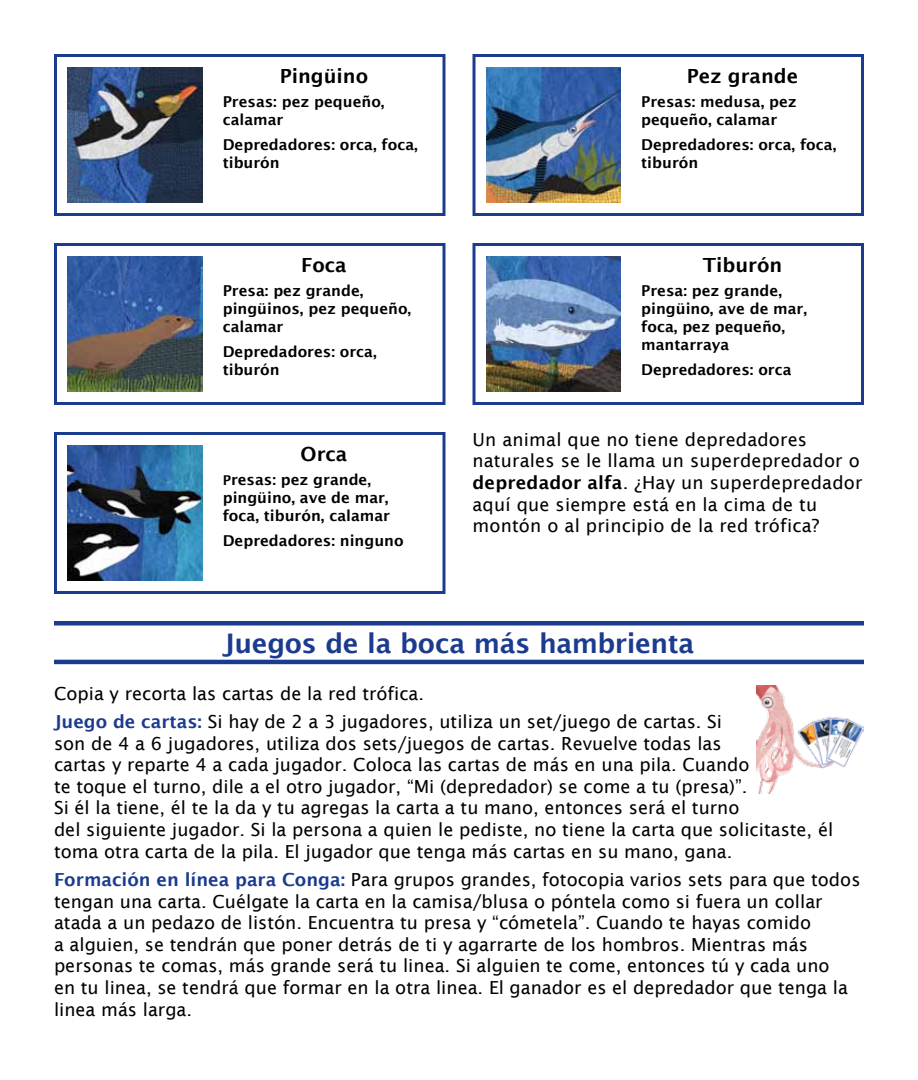
<style>
.page{position:relative;width:918px;height:1080px;background:#fff}
.page>*{position:absolute;margin:0;border:0;box-sizing:border-box;transform-origin:0 0}
.t1{font:600 27px "Lucida Sans";letter-spacing:-.015em;color:#1b3b8e}
.t2{font:600 19.5px "Lucida Sans";color:#000}
.t3{font:18px/21.6px "Lucida Sans";color:#000}
.t4{font:600 15px/18px "Lucida Sans";color:#000}
.s1{font-size:13.5px}
.s2{font-weight:600}
.s3{font-weight:600;color:#1b3b8e}
</style>
<div class="page">
<div style="left:54px;top:54px;width:392px;height:162px;border:3px solid #1b3b8e"></div>
<div style="left:54px;top:243px;width:392px;height:162px;border:3px solid #1b3b8e"></div>
<div style="left:472px;top:243px;width:392px;height:162px;border:3px solid #1b3b8e"></div>
<div style="left:54px;top:432px;width:392px;height:162px;border:3px solid #1b3b8e"></div>
<div style="left:472px;top:54px;width:392px;height:162px;border:3px solid #1b3b8e"></div>
<img style="left:486px;top:256px;width:135px;height:136px">
<img style="left:68px;top:68px;width:134px;height:134px">
<img style="left:68px;top:446px;width:134px;height:134px">
<img style="left:68px;top:256px;width:134px;height:136px">
<img style="left:486px;top:68px;width:135px;height:134px">
<hr style="left:54px;top:660px;width:810px;height:4px;background:#1b3b8e">
<div style="left:54px;top:621px;width:810px;height:5px;background:#1b3b8e"></div>
<img style="left:756px;top:686px;width:108px;height:108px">
<p class="t2" style="left:280px;top:64px;width:90px">Pingüino</p>
<p class="t4" style="left:223px;top:93px;width:163px">Presas: pez pequeño, calamar</p>
<p class="t4" style="left:223px;top:136px;width:197px">Depredadores: orca, foca, tiburón</p>
<p class="t2" style="left:301px;top:253px;width:47px">Foca</p>
<p class="t4" style="left:223px;top:282px;width:190px">Presa: pez grande, pingüinos, pez pequeño, calamar</p>
<p class="t4" style="left:223px;top:343px;width:156px">Depredadores: orca, tiburón</p>
<p class="t2" style="left:301px;top:442px;width:48px">Orca</p>
<p class="t4" style="left:223px;top:471px;width:169px"><span class="s1">P</span>resas: pez grande, pingüino, ave de mar, foca, tiburón, calamar</p>
<p class="t4" style="left:223px;top:532px;width:182px">Depredadores: ninguno</p>
<p class="t2" style="left:687px;top:64px;width:113px">Pez grande</p>
<p class="t4" style="left:641px;top:93px;width:157px">Presas: medusa, pez pequeño, calamar</p>
<p class="t4" style="left:641px;top:136px;width:197px">Depredadores: orca, foca, tiburón</p>
<p class="t2" style="left:703px;top:253px;width:81px">Tiburón</p>
<p class="t4" style="left:641px;top:282px;width:167px">Presa: pez grande, pingüino, ave de mar, foca, pez pequeño, mantarraya</p>
<p class="t4" style="left:641px;top:361px;width:152px">Depredadores: orca</p>
<p class="t3" style="left:472px;top:429px;width:391px">Un animal que no tiene depredadores naturales se le llama un superdepredador o <span class="s2">depredador alfa</span>. ¿Hay un superdepredador aquí que siempre está en la cima de tu montón o al principio de la red trófica?</p>
<h1 class="t1" style="left:224px;top:628px;width:472px">Juegos de la boca más hambrienta</h1>
<p class="t3" style="left:54px;top:679px;width:670px;line-height:28.3px">Copia y recorta las cartas de la red trófica.<br><span class="s3">Juego de cartas:</span> Si hay de 2 a 3 jugadores, utiliza un set/juego de cartas. Si</p>
<p class="t3" style="left:54px;top:732px;width:781px">son de 4 a 6 jugadores, utiliza dos sets/juegos de cartas. Revuelve todas las<br>cartas y reparte 4 a cada jugador. Coloca las cartas de más en una pila. Cuando<br>te toque el turno, dile a el otro jugador, “Mi (depredador) se come a tu (presa)”.<br>Si él la tiene, él te la da y tu agregas la carta a tu mano, entonces será el turno<br>del siguiente jugador. Si la persona a quien le pediste, no tiene la carta que solicitaste, él toma otra carta de la pila. El jugador que tenga más cartas en su mano, gana.</p>
<p class="t3" style="left:54px;top:869px;width:808px"><span class="s3">Formación en línea para Conga:</span> Para grupos grandes, fotocopia varios sets para que todos tengan una carta. Cuélgate la carta en la camisa/blusa o póntela como si fuera un collar atada a un pedazo de listón. Encuentra tu presa y “cómetela”. Cuando te hayas comido<br>a alguien, se tendrán que poner detrás de ti y agarrarte de los hombros. Mientras más personas te comas, más grande será tu linea. Si alguien te come, entonces tú y cada uno<br>en tu linea, se tendrá que formar en la otra linea. El ganador es el depredador que tenga la linea más larga.</p>
</div>
